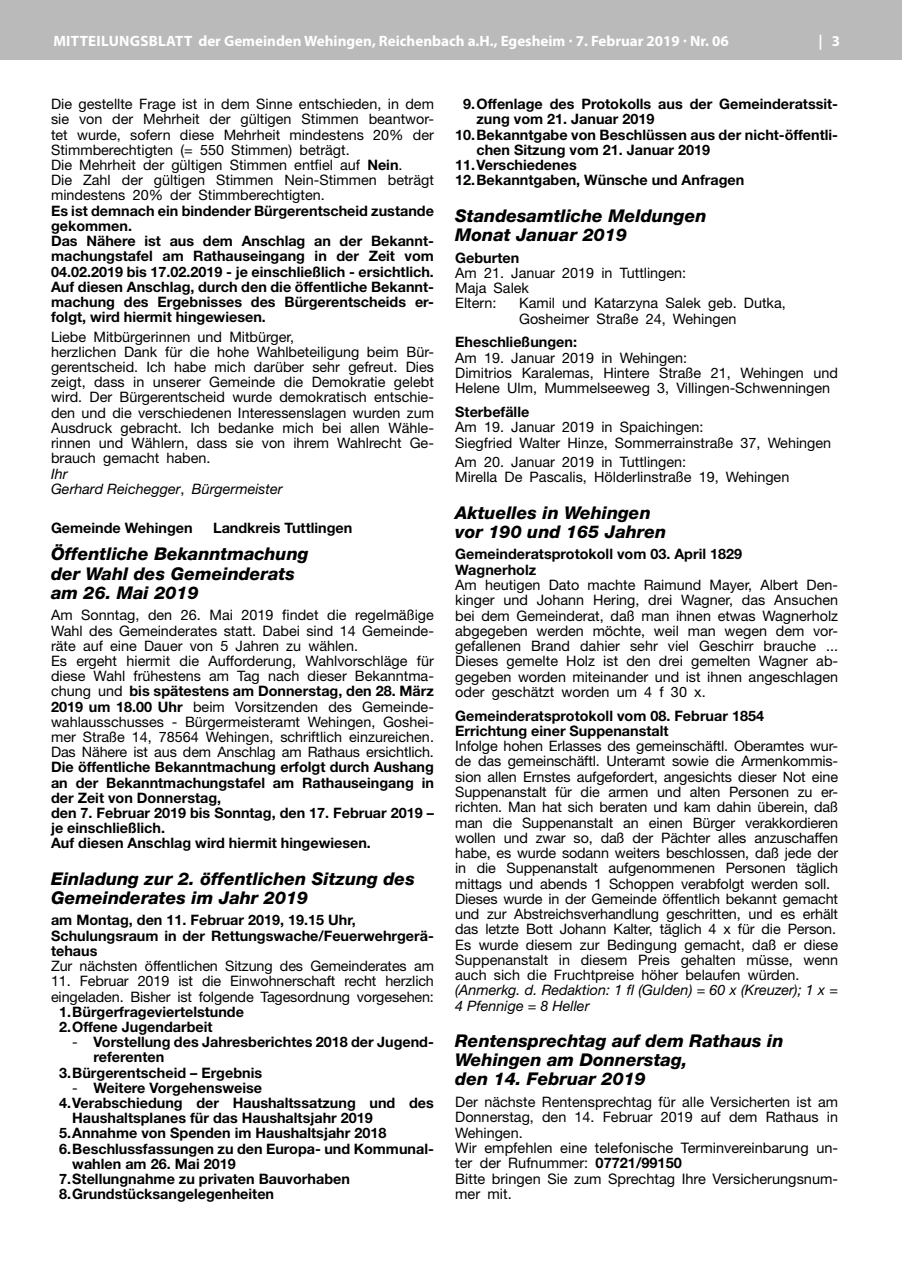
<style>
.page{position:relative;width:902px;height:1280px;background:#fff}
.page>*{position:absolute;margin:0;border:0;box-sizing:border-box;transform-origin:0 0}
.t1{font:italic 800 17.55px/19.2px "Helvetica Neue";color:#000}
.t2{font:700 15px "Myriad Pro";color:#fff}
.t3{font:700 15px "Myriad Pro";letter-spacing:.02em;color:#fff}
.t4{font:14.55px/15.5px "Helvetica Neue";color:#000}
.t5{font:14.4px/15.3px "Helvetica Neue";color:#000}
.t6{font:700 14.4px/15.1px "Helvetica Neue";color:#000}
.t7{font:italic 14.4px/15.1px "Helvetica Neue";color:#000}
.s1{font-weight:700}
.s2{font-style:normal}
.s3{font-weight:400}
</style>
<div class="page">
<div style="left:0;top:0;width:901px;height:60px;background:#bababb"></div>
<p class="t3" style="left:53px;top:31px;width:77px">Mitteilungs</p>
<p class="t2" style="left:149px;top:31px;width:581px">blatt der Gemeinden Wehingen, Reichenbach a.H., Egesheim · 7. Februar 2019 · Nr. 06</p>
<p class="t2" style="left:818px;top:31px;width:23px">| 3</p>
<p class="t5" style="left:51px;top:96px;width:384px">Die gestellte Frage ist in dem Sinne entschieden, in dem sie von der Mehrheit der gültigen Stimmen beantwor&shy;tet wurde, sofern diese Mehrheit mindestens 20% der Stimmberechtigten (= 550 Stimmen) beträgt.<br>Die Mehrheit der gültigen Stimmen entfiel auf <span class="s1">Nein</span>.<br>Die Zahl der gültigen Stimmen Nein-Stimmen beträgt mindestens 20% der Stimmberechtigten.</p>
<p class="t6" style="left:51px;top:203px;width:384px">Es ist demnach ein bindender Bürgerentscheid zustande gekommen.<br>Das Nähere ist aus dem Anschlag an der Bekannt&shy;machungstafel am Rathauseingang in der Zeit vom 04.02.2019 bis 17.02.2019 - je einschließlich - ersichtlich.<br>Auf diesen Anschlag, durch den die öffentliche Bekannt&shy;machung des Ergebnisses des Bürgerentscheids er&shy;folgt, wird hiermit hingewiesen.</p>
<p class="t5" style="left:51px;top:329px;width:384px">Liebe Mitbürgerinnen und Mitbürger,<br>herzlichen Dank für die hohe Wahlbeteiligung beim Bür&shy;gerentscheid. Ich habe mich darüber sehr gefreut. Dies zeigt, dass in unserer Gemeinde die Demokratie gelebt wird. Der Bürgerentscheid wurde demokratisch entschie&shy;den und die verschiedenen Interessenslagen wurden zum Ausdruck gebracht. Ich bedanke mich bei allen Wähle&shy;rinnen und Wählern, dass sie von ihrem Wahlrecht Ge&shy;brauch gemacht haben.</p>
<p class="t7" style="left:51px;top:466px;width:233px">Ihr<br>Gerhard Reichegger<span class="s2">,</span> Bürgermeister</p>
<p class="t6" style="left:51px;top:520px;width:143px">Gemeinde Wehingen</p>
<p class="t6" style="left:213px;top:520px;width:141px">Landkreis Tuttlingen</p>
<p class="t1" style="left:51px;top:544px;width:259px">Öffentliche Bekanntmachung der Wahl des Gemeinderats am 26. Mai 2019</p>
<p class="t5" style="left:51px;top:607px;width:384px">Am Sonntag, den 26. Mai 2019 findet die regelmäßige Wahl des Gemeinderates statt. Dabei sind 14 Gemeinde&shy;räte auf eine Dauer von 5 Jahren zu wählen.<br>Es ergeht hiermit die Aufforderung, Wahlvorschläge für diese Wahl frühestens am Tag nach dieser Bekanntma&shy;chung und <span class="s1">bis spätestens am Donnerstag, den 28. März 2019 um 18.00 Uhr</span> beim Vorsitzenden des Gemeinde&shy;wahlausschusses - Bürgermeisteramt Wehingen, Goshei&shy;mer Straße 14, 78564 Wehingen, schriftlich einzureichen.<br>Das Nähere ist aus dem Anschlag am Rathaus ersichtlich.</p>
<p class="t6" style="left:51px;top:759px;width:384px">Die öffentliche Bekanntmachung erfolgt durch Aushang an der Bekanntmachungstafel am Rathauseingang in der Zeit von Donnerstag,<br>den 7. Februar 2019 bis Sonntag, den 17. Februar 2019 – je einschließlich.<br>Auf diesen Anschlag wird hiermit hingewiesen.</p>
<p class="t1" style="left:51px;top:869px;width:365px">Einladung zur 2. öffentlichen Sitzung des<br>Gemeinderates im Jahr 2019</p>
<p class="t6" style="left:51px;top:912px;width:384px">am Montag, den 11. Februar 2019, 19.15 Uhr,<br>Schulungsraum in der Rettungswache/Feuerwehrgerä&shy;tehaus</p>
<p class="t5" style="left:51px;top:958px;width:384px">Zur nächsten öffentlichen Sitzung des Gemeinderates am</p>
<p class="t5" style="left:51px;top:973px;width:384px">11. Februar 2019 ist die Einwohnerschaft recht herzlich eingeladen. Bisher ist folgende Tagesordnung vorgesehen:</p>
<p class="t6" style="left:59px;top:1004px;width:186px">1.Bürgerfrageviertelstunde<br>2.Offene Jugendarbeit</p>
<p class="t6" style="left:72px;top:1034px;width:363px"><span class="s3">-</span> Vorstellung des Jahresberichtes 2018 der Jugend-</p>
<p class="t6" style="left:94px;top:1049px;width:72px">referenten</p>
<p class="t6" style="left:59px;top:1064px;width:204px">3.Bürgerentscheid – Ergebnis</p>
<p class="t6" style="left:72px;top:1080px;width:191px"><span class="s3">-</span> Weitere Vorgehensweise</p>
<p class="t6" style="left:59px;top:1095px;width:376px">4.Verabschiedung der Haushaltssatzung und des</p>
<p class="t6" style="left:72px;top:1110px;width:302px">Haushaltsplanes für das Haushaltsjahr 2019</p>
<p class="t6" style="left:59px;top:1125px;width:329px">5.Annahme von Spenden im Haushaltsjahr 2018</p>
<p class="t6" style="left:59px;top:1140px;width:376px">6.Beschlussfassungen zu den Europa- und Kommunal-</p>
<p class="t6" style="left:72px;top:1156px;width:165px">wahlen am 26. Mai 2019</p>
<p class="t6" style="left:59px;top:1171px;width:292px">7.Stellungnahme zu privaten Bauvorhaben</p>
<p class="t6" style="left:59px;top:1186px;width:216px">8.Grundstücksangelegenheiten</p>
<p class="t6" style="left:463px;top:96px;width:376px">9.Offenlage des Protokolls aus der Gemeinderatssit-</p>
<p class="t6" style="left:476px;top:111px;width:179px">zung vom 21. Januar 2019</p>
<p class="t6" style="left:455px;top:127px;width:384px">10.Bekanntgabe von Beschlüssen aus der nicht-öffentli-</p>
<p class="t6" style="left:476px;top:142px;width:235px">chen Sitzung vom 21. Januar 2019</p>
<p class="t6" style="left:455px;top:157px;width:123px">11.Verschiedenes</p>
<p class="t6" style="left:455px;top:172px;width:290px">12.Bekanntgaben, Wünsche und Anfragen</p>
<p class="t1" style="left:455px;top:206px;width:253px">Standesamtliche Meldungen<br>Monat Januar 2019</p>
<p class="t6" style="left:455px;top:249px;width:65px">Geburten</p>
<p class="t5" style="left:455px;top:265px;width:232px">Am 21. Januar 2019 in Tuttlingen:<br>Maja Salek<br>Eltern:</p>
<p class="t5" style="left:519px;top:295px;width:268px">Kamil und Katarzyna Salek geb. Dutka,<br>Gosheimer Straße 24, Wehingen</p>
<p class="t6" style="left:455px;top:334px;width:123px">Eheschließungen:</p>
<p class="t5" style="left:455px;top:350px;width:384px">Am 19. Januar 2019 in Wehingen:<br>Dimitrios Karalemas, Hintere Straße 21, Wehingen und<br>Helene Ulm, Mummelseeweg 3, Villingen-Schwenningen</p>
<p class="t6" style="left:455px;top:404px;width:76px">Sterbefälle</p>
<p class="t5" style="left:455px;top:419px;width:377px">Am 19. Januar 2019 in Spaichingen:<br>Siegfried Walter Hinze, Sommerrainstraße 37, Wehingen</p>
<p class="t5" style="left:455px;top:454px;width:335px">Am 20. Januar 2019 in Tuttlingen:<br>Mirella De Pascalis, Hölderlinstraße 19, Wehingen</p>
<p class="t1" style="left:455px;top:503px;width:212px">Aktuelles in Wehingen vor 190 und 165 Jahren</p>
<p class="t6" style="left:455px;top:546px;width:288px">Gemeinderatsprotokoll vom 03. April 1829<br>Wagnerholz</p>
<p class="t5" style="left:455px;top:577px;width:384px;text-align:justify">Am heutigen Dato machte Raimund Mayer, Albert Den&shy;kinger und Johann Hering, drei Wagner, das Ansuchen bei dem Gemeinderat, daß man ihnen etwas Wagnerholz abgegeben werden möchte, weil man wegen dem vor&shy;gefallenen Brand dahier sehr viel Geschirr brauche ...<br>Dieses gemelte Holz ist den drei gemelten Wagner ab&shy;gegeben worden miteinander und ist ihnen angeschlagen oder geschätzt worden um 4 f 30 x.</p>
<p class="t6" style="left:455px;top:707px;width:310px">Gemeinderatsprotokoll vom 08. Februar 1854<br>Errichtung einer Suppenanstalt</p>
<p class="t5" style="left:455px;top:738px;width:384px">Infolge hohen Erlasses des gemeinschäftl. Oberamtes wur&shy;de das gemeinschäftl. Unteramt sowie die Armenkommis&shy;sion allen Ernstes aufgefordert, angesichts dieser Not eine Suppenanstalt für die armen und alten Personen zu er&shy;richten. Man hat sich beraten und kam dahin überein, daß man die Suppenanstalt an einen Bürger verakkordieren wollen und zwar so, daß der Pächter alles anzuschaffen habe, es wurde sodann weiters beschlossen, daß jede der in die Suppenanstalt aufgenommenen Personen täglich mittags und abends 1 Schoppen verabfolgt werden soll.<br>Dieses wurde in der Gemeinde öffentlich bekannt gemacht und zur Abstreichsverhandlung geschritten, und es erhält das letzte Bott Johann Kalter, täglich 4 x für die Person.<br>Es wurde diesem zur Bedingung gemacht, daß er diese Suppenanstalt in diesem Preis gehalten müsse, wenn auch sich die Fruchtpreise höher belaufen würden.</p>
<p class="t7" style="left:455px;top:982px;width:384px">(Anmerkg. d. Redaktion: 1 fl (Gulden) = 60 x (Kreuzer); 1 x =<br>4 Pfennige = 8 Heller</p>
<p class="t1" style="left:455px;top:1031px;width:330px">Rentensprechtag auf dem Rathaus in<br>Wehingen am Donnerstag,<br>den 14. Februar 2019</p>
<p class="t5" style="left:455px;top:1094px;width:384px;text-align:justify">Der nächste Rentensprechtag für alle Versicherten ist am Donnerstag, den 14. Februar 2019 auf dem Rathaus in Wehingen.</p>
<p class="t4" style="left:455px;top:1140px;width:384px">Wir empfehlen eine telefonische Terminvereinbarung un&shy;ter der Rufnummer: <span class="s1">07721/99150<br></span>Bitte bringen Sie zum Sprechtag Ihre Versicherungsnum&shy;mer mit.</p>
</div>
